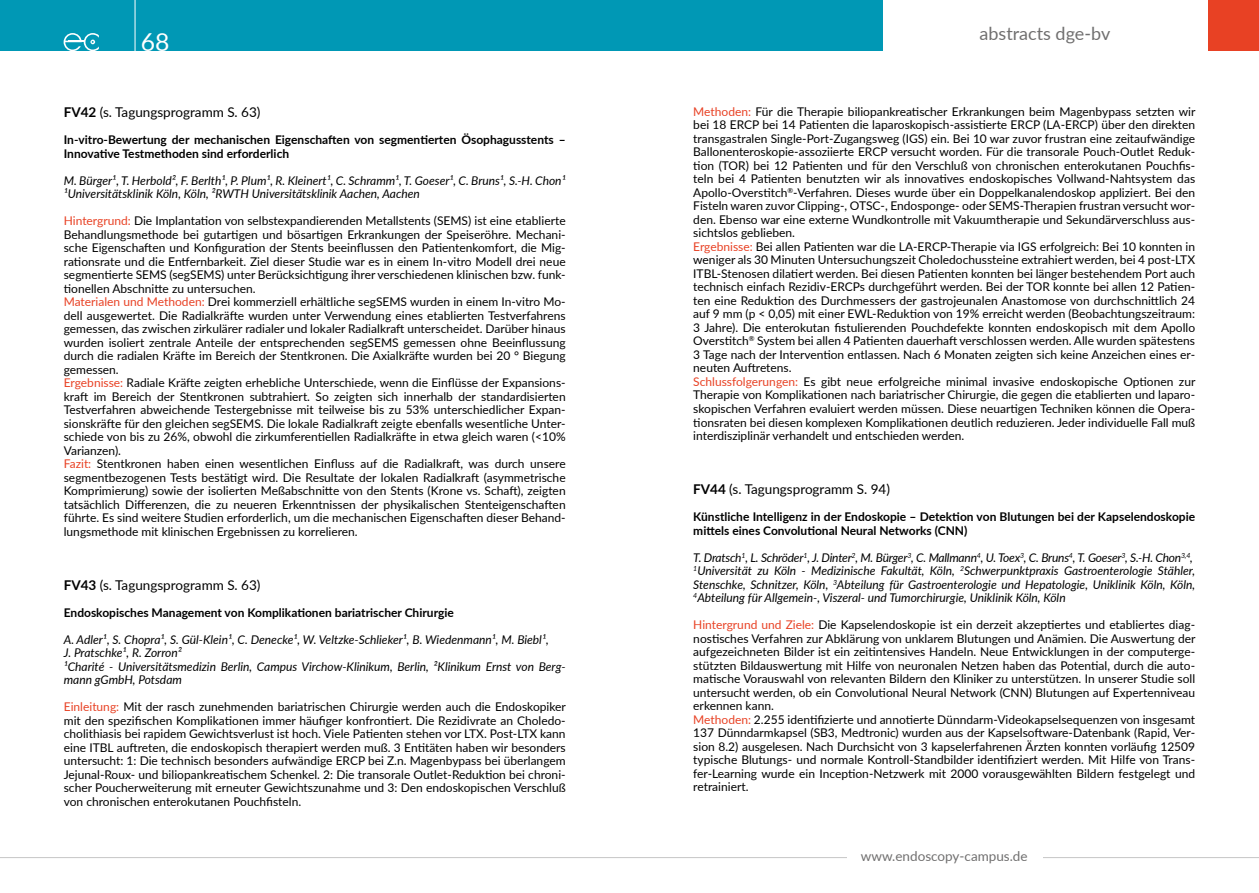
<style>
.page{position:relative;width:1259px;height:893px;background:#fff}
.page>*{position:absolute;margin:0;border:0;box-sizing:border-box;transform-origin:0 0}
.t1{font:24.75px "Lato";color:#fff}
.t2{font:18px "Lato";color:#706f6f}
.t3{font:13.5px "Lato";color:#000}
.t4{font:13.5px "Lato";color:#706f6f}
.t5{font:12px/13.5px "Lato";color:#000}
.t6{font:italic 12px/13.5px "Lato";color:#000}
.t7{font:700 12px/13.5px "Lato";color:#000}
.s1{font-weight:700}
.s2{color:#e84124}
</style>
<div class="page">
<hr style="left:0;top:857px;width:1259px;height:1px;background:#c6c6c6">
<div style="left:847px;top:838px;width:195px;height:28px;background:#fff"></div>
<div style="left:0;top:0;width:882px;height:51px;background:#0098b5"></div>
<div style="left:1208px;top:0;width:51px;height:51px;background:#e84124"></div>
<hr style="left:135px;top:0;width:1px;height:51px;background:#fff">
<svg style="left:64px;top:33px;width:35px;height:18px"></svg>
<h1 class="t1" style="left:141px;top:24px;width:30px">68</h1>
<h2 class="t2" style="left:979px;top:20px;width:132px">abstracts dge-bv</h2>
<p class="t3" style="left:64px;top:103px;width:198px"><span class="s1">FV42</span> (s. Tagungsprogramm S. 63)</p>
<p class="t7" style="left:64px;top:133px;width:503px">In-vitro-Bewertung der mechanischen Eigenschaften von segmentierten Ösophagusstents –<br>Innovative Testmethoden sind erforderlich</p>
<p class="t6" style="left:64px;top:173px;width:503px">M. Bürger¹, T. Herbold², F. Berlth¹, P. Plum¹, R. Kleinert¹, C. Schramm¹, T. Goeser¹, C. Bruns¹, S.-H. Chon¹<br>¹Universitätsklinik Köln, Köln, ²RWTH Universitätsklinik Aachen, Aachen</p>
<p class="t5" style="left:64px;top:214px;width:503px"><span class="s2">Hintergrund:</span> Die Implantation von selbstexpandierenden Metallstents (SEMS) ist eine etablierte Behandlungsmethode bei gutartigen und bösartigen Erkrankungen der Speiseröhre. Mechani&shy;sche Eigenschaften und Konfiguration der Stents beeinflussen den Patientenkomfort, die Mig&shy;rationsrate und die Entfernbarkeit. Ziel dieser Studie war es in einem In-vitro Modell drei neue segmentierte SEMS (segSEMS) unter Berücksichtigung ihrer verschiedenen klinischen bzw. funk&shy;tionellen Abschnitte zu untersuchen.<br><span class="s2">Materialen und Methoden:</span> Drei kommerziell erhältliche segSEMS wurden in einem In-vitro Mo&shy;dell ausgewertet. Die Radialkräfte wurden unter Verwendung eines etablierten Testverfahrens gemessen, das zwischen zirkulärer radialer und lokaler Radialkraft unterscheidet. Darüber hinaus wurden isoliert zentrale Anteile der entsprechenden segSEMS gemessen ohne Beeinflussung durch die radialen Kräfte im Bereich der Stentkronen. Die Axialkräfte wurden bei 20 ° Biegung gemessen.<br><span class="s2">Ergebnisse:</span> Radiale Kräfte zeigten erhebliche Unterschiede, wenn die Einflüsse der Expansions&shy;kraft im Bereich der Stentkronen subtrahiert. So zeigten sich innerhalb der standardisierten Testverfahren abweichende Testergebnisse mit teilweise bis zu 53% unterschiedlicher Expan&shy;sionskräfte für den gleichen segSEMS. Die lokale Radialkraft zeigte ebenfalls wesentliche Unter&shy;schiede von bis zu 26%, obwohl die zirkumferentiellen Radialkräfte in etwa gleich waren (&lt;10% Varianzen).<br><span class="s2">Fazit:</span> Stentkronen haben einen wesentlichen Einfluss auf die Radialkraft, was durch unsere segmentbezogenen Tests bestätigt wird. Die Resultate der lokalen Radialkraft (asymmetrische Komprimierung) sowie der isolierten Meßabschnitte von den Stents (Krone vs. Schaft), zeigten tatsächlich Differenzen, die zu neueren Erkenntnissen der physikalischen Stenteigenschaften führte. Es sind weitere Studien erforderlich, um die mechanischen Eigenschaften dieser Behand&shy;lungsmethode mit klinischen Ergebnissen zu korrelieren.</p>
<p class="t3" style="left:64px;top:575px;width:198px"><span class="s1">FV43</span> (s. Tagungsprogramm S. 63)</p>
<p class="t7" style="left:64px;top:605px;width:391px">Endoskopisches Management von Komplikationen bariatrischer Chirurgie</p>
<p class="t6" style="left:64px;top:632px;width:503px">A. Adler¹, S. Chopra¹, S. Gül-Klein¹, C. Denecke¹, W. Veltzke-Schlieker¹, B. Wiedenmann¹, M. Biebl¹,<br>J. Pratschke¹, R. Zorron²<br>¹Charité - Universitätsmedizin Berlin, Campus Virchow-Klinikum, Berlin, ²Klinikum Ernst von Berg&shy;mann gGmbH, Potsdam</p>
<p class="t5" style="left:64px;top:700px;width:503px;text-align:justify"><span class="s2">Einleitung:</span> Mit der rasch zunehmenden bariatrischen Chirurgie werden auch die Endoskopiker mit den spezifischen Komplikationen immer häufiger konfrontiert. Die Rezidivrate an Choledo&shy;cholithiasis bei rapidem Gewichtsverlust ist hoch. Viele Patienten stehen vor LTX. Post-LTX kann eine ITBL auftreten, die endoskopisch therapiert werden muß. 3 Entitäten haben wir besonders untersucht: 1: Die technisch besonders aufwändige ERCP bei Z.n. Magenbypass bei überlangem Jejunal-Roux- und biliopankreatischem Schenkel. 2: Die transorale Outlet-Reduktion bei chroni&shy;scher Poucherweiterung mit erneuter Gewichtszunahme und 3: Den endoskopischen Verschluß von chronischen enterokutanen Pouchfisteln.</p>
<p class="t5" style="left:693px;top:104px;width:503px"><span class="s2">Methoden:</span> Für die Therapie biliopankreatischer Erkrankungen beim Magenbypass setzten wir bei 18 ERCP bei 14 Patienten die laparoskopisch-assistierte ERCP (LA-ERCP) über den direkten transgastralen Single-Port-Zugangsweg (IGS) ein. Bei 10 war zuvor frustran eine zeitaufwändige Ballonenteroskopie-assoziierte ERCP versucht worden. Für die transorale Pouch-Outlet Reduk&shy;tion (TOR) bei 12 Patienten und für den Verschluß von chronischen enterokutanen Pouchfis&shy;teln bei 4 Patienten benutzten wir als innovatives endoskopisches Vollwand-Nahtsystem das Apollo-Overstitch<sup>®</sup>-Verfahren. Dieses wurde über ein Doppelkanalendoskop appliziert. Bei den Fisteln waren zuvor Clipping-, OTSC-, Endosponge- oder SEMS-Therapien frustran versucht wor&shy;den. Ebenso war eine externe Wundkontrolle mit Vakuumtherapie und Sekundärverschluss aus&shy;sichtslos geblieben.<br><span class="s2">Ergebnisse:</span> Bei allen Patienten war die LA-ERCP-Therapie via IGS erfolgreich: Bei 10 konnten in weniger als 30 Minuten Untersuchungszeit Choledochussteine extrahiert werden, bei 4 post-LTX ITBL-Stenosen dilatiert werden. Bei diesen Patienten konnten bei länger bestehendem Port auch technisch einfach Rezidiv-ERCPs durchgeführt werden. Bei der TOR konnte bei allen 12 Patien&shy;ten eine Reduktion des Durchmessers der gastrojeunalen Anastomose von durchschnittlich 24 auf 9 mm (p &lt; 0,05) mit einer EWL-Reduktion von 19% erreicht werden (Beobachtungszeitraum:<br>3 Jahre). Die enterokutan fistulierenden Pouchdefekte konnten endoskopisch mit dem Apollo Overstitch<sup>®</sup> System bei allen 4 Patienten dauerhaft verschlossen werden. Alle wurden spätestens 3 Tage nach der Intervention entlassen. Nach 6 Monaten zeigten sich keine Anzeichen eines er&shy;neuten Auftretens.<br><span class="s2">Schlussfolgerungen:</span> Es gibt neue erfolgreiche minimal invasive endoskopische Optionen zur Therapie von Komplikationen nach bariatrischer Chirurgie, die gegen die etablierten und laparo&shy;skopischen Verfahren evaluiert werden müssen. Diese neuartigen Techniken können die Opera&shy;tionsraten bei diesen komplexen Komplikationen deutlich reduzieren. Jeder individuelle Fall muß interdisziplinär verhandelt und entschieden werden.</p>
<p class="t3" style="left:693px;top:479px;width:198px"><span class="s1">FV44</span> (s. Tagungsprogramm S. 94)</p>
<p class="t7" style="left:693px;top:509px;width:503px">Künstliche Intelligenz in der Endoskopie – Detektion von Blutungen bei der Kapselendoskopie mittels eines Convolutional Neural Networks (CNN)</p>
<p class="t6" style="left:693px;top:550px;width:503px">T. Dratsch<sup>1</sup>, L. Schröder<sup>1</sup>, J. Dinter<sup>2</sup>, M. Bürger<sup>3</sup>, C. Mallmann<sup>4</sup>, U. Toex<sup>3</sup>, C. Bruns<sup>4</sup>, T. Goeser<sup>3</sup>, S.-H. Chon<sup>3,4</sup>, <sup>1</sup>Universität zu Köln - Medizinische Fakultät, Köln, <sup>2</sup>Schwerpunktpraxis Gastroenterologie Stähler, Stenschke, Schnitzer, Köln, <sup>3</sup>Abteilung für Gastroenterologie und Hepatologie, Uniklinik Köln, Köln, <sup>4</sup>Abteilung für Allgemein-, Viszeral- und Tumorchirurgie, Uniklinik Köln, Köln</p>
<p class="t5" style="left:693px;top:617px;width:503px"><span class="s2">Hintergrund und Ziele:</span> Die Kapselendoskopie ist ein derzeit akzeptiertes und etabliertes diag&shy;nostisches Verfahren zur Abklärung von unklarem Blutungen und Anämien. Die Auswertung der aufgezeichneten Bilder ist ein zeitintensives Handeln. Neue Entwicklungen in der computerge&shy;stützten Bildauswertung mit Hilfe von neuronalen Netzen haben das Potential, durch die auto&shy;matische Vorauswahl von relevanten Bildern den Kliniker zu unterstützen. In unserer Studie soll untersucht werden, ob ein Convolutional Neural Network (CNN) Blutungen auf Expertenniveau erkennen kann.<br><span class="s2">Methoden:</span> 2.255 identifizierte und annotierte Dünndarm-Videokapselsequenzen von insgesamt 137 Dünndarmkapsel (SB3, Medtronic) wurden aus der Kapselsoftware-Datenbank (Rapid, Ver&shy;sion 8.2) ausgelesen. Nach Durchsicht von 3 kapselerfahrenen Ärzten konnten vorläufig 12509 typische Blutungs- und normale Kontroll-Standbilder identifiziert werden. Mit Hilfe von Trans&shy;fer-Learning wurde ein Inception-Netzwerk mit 2000 vorausgewählten Bildern festgelegt und retrainiert.</p>
<p class="t4" style="left:861px;top:846px;width:168px">www.endoscopy-campus.de</p>
</div>
